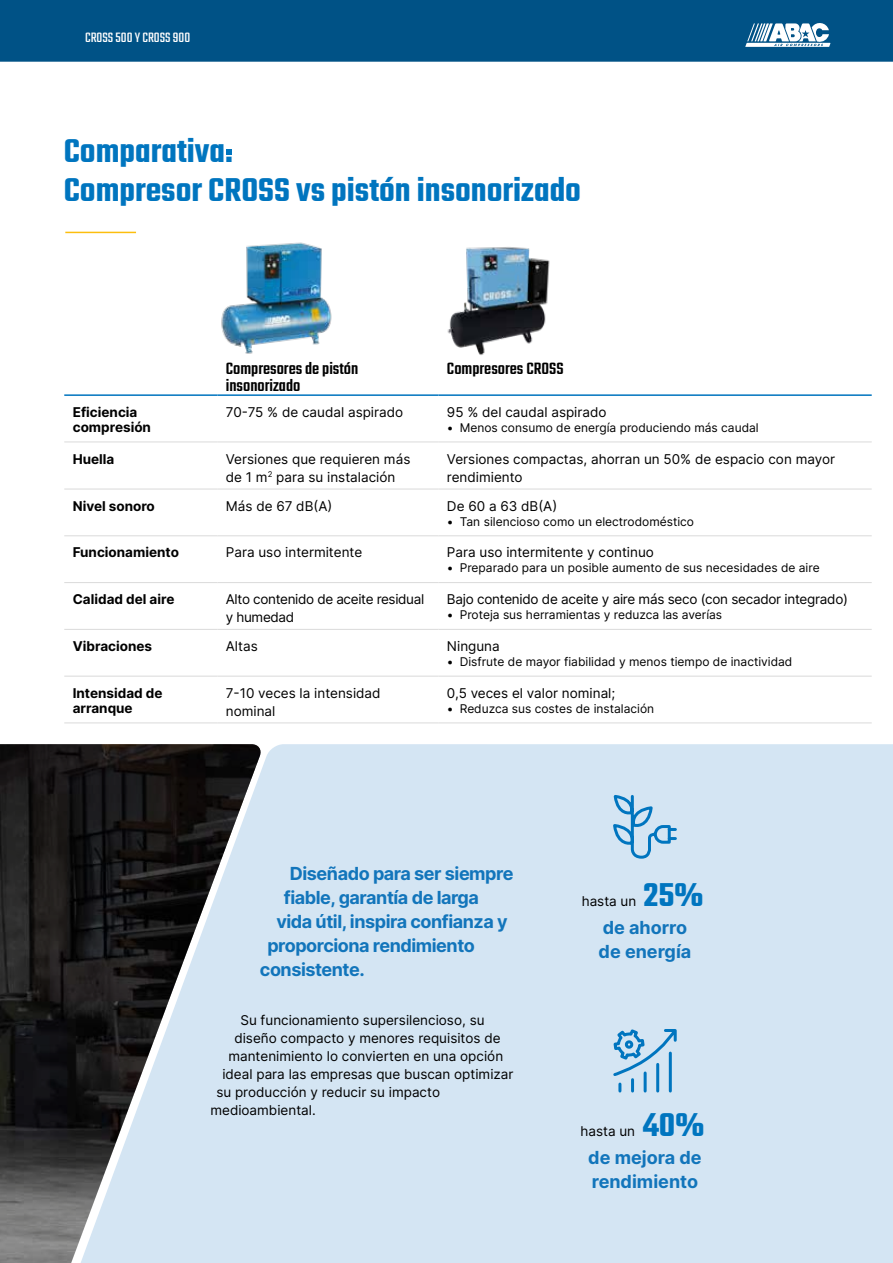
<style>
.page{position:relative;width:893px;height:1263px;background:#fff}
.page>*{position:absolute;margin:0;border:0;box-sizing:border-box;transform-origin:0 0}
.t1{font:600 36px/39px "Teko";color:#0075bf}
.t2{font:700 18px "Inter";letter-spacing:-.025em;color:#1275bb}
.t3{font:500 18px/16.5px "Teko";color:#000}
.t4{font:700 18px/24px "Inter";color:#1275bb}
.t5{font:15px "Teko";color:#fff}
.t6{font:13.5px/18px "Inter";color:#000}
.t7{font:700 13.5px/15px "Inter";color:#000}
.t8{font:13.5px "Inter";letter-spacing:-.02em;color:#000}
.t9{font:13.5px/18px "Inter";letter-spacing:-.025em;color:#000}
.t10{font:12px "Inter";color:#000}
</style>
<div class="page">
<div style="left:0;top:0;width:893px;height:62px;background:#005286"></div>
<svg style="left:745px;top:21px;width:85px;height:26px"></svg>
<div style="left:262px;top:744px;width:631px;height:519px;background:#d4e5f3"></div>
<svg style="left:0;top:744px;width:262px;height:519px;background:#62676c"></svg>
<hr style="left:438px;top:394px;width:434px;height:2px;background:#0075bf">
<hr style="left:64px;top:394px;width:153px;height:2px;background:#0075bf">
<hr style="left:217px;top:394px;width:221px;height:2px;background:#0075bf">
<hr style="left:64px;top:442px;width:153px;height:1px;background:#dadada">
<hr style="left:217px;top:442px;width:221px;height:1px;background:#dadada">
<hr style="left:438px;top:442px;width:434px;height:1px;background:#dadada">
<hr style="left:64px;top:489px;width:153px;height:1px;background:#dadada">
<hr style="left:217px;top:489px;width:221px;height:1px;background:#dadada">
<hr style="left:438px;top:489px;width:434px;height:1px;background:#dadada">
<hr style="left:64px;top:535px;width:153px;height:1px;background:#dadada">
<hr style="left:217px;top:535px;width:221px;height:1px;background:#dadada">
<hr style="left:438px;top:535px;width:434px;height:1px;background:#dadada">
<hr style="left:64px;top:582px;width:153px;height:1px;background:#dadada">
<hr style="left:217px;top:582px;width:221px;height:1px;background:#dadada">
<hr style="left:438px;top:582px;width:434px;height:1px;background:#dadada">
<hr style="left:64px;top:629px;width:153px;height:1px;background:#dadada">
<hr style="left:217px;top:629px;width:221px;height:1px;background:#dadada">
<hr style="left:438px;top:629px;width:434px;height:1px;background:#dadada">
<hr style="left:64px;top:676px;width:153px;height:1px;background:#dadada">
<hr style="left:217px;top:676px;width:221px;height:1px;background:#dadada">
<hr style="left:438px;top:676px;width:434px;height:1px;background:#dadada">
<hr style="left:64px;top:723px;width:153px;height:1px;background:#dadada">
<hr style="left:217px;top:723px;width:221px;height:1px;background:#dadada">
<hr style="left:438px;top:723px;width:434px;height:1px;background:#dadada">
<img style="left:447px;top:247px;width:103px;height:108px">
<img style="left:221px;top:242px;width:111px;height:112px">
<hr style="left:65px;top:232px;width:71px;height:1px;background:#fcbe0e">
<svg style="left:612px;top:793px;width:66px;height:67px;background:#a8cde8"></svg>
<svg style="left:612px;top:1027px;width:66px;height:67px;background:#a4cbe7"></svg>
<svg style="left:226px;top:149px;width:6px;height:5px"></svg>
<p class="t5" style="left:85px;top:29px;width:107px">CROSS 500 Y CROSS 900</p>
<h1 class="t1" style="left:64px;top:134px;width:519px">Comparativa.<br>Compresor CROSS vs pistón insonorizado</h1>
<h2 class="t3" style="left:226px;top:362px;width:134px">Compresores de pistón insonorizado</h2>
<h2 class="t3" style="left:447px;top:362px;width:118px">Compresores CROSS</h2>
<p class="t7" style="left:73px;top:404px;width:80px">Eficiencia compresión</p>
<p class="t6" style="left:226px;top:402px;width:179px">70-75 % de caudal aspirado</p>
<p class="t6" style="left:447px;top:402px;width:161px">95 % del caudal aspirado</p>
<p class="t10" style="left:447px;top:419px;width:313px">• Menos consumo de energía produciendo más caudal</p>
<p class="t7" style="left:73px;top:451px;width:43px">Huella</p>
<p class="t6" style="left:226px;top:449px;width:186px">Versiones que requieren más de 1 m<sup>2</sup> para su instalación</p>
<p class="t6" style="left:447px;top:449px;width:390px">Versiones compactas, ahorran un 50% de espacio con mayor rendimiento</p>
<p class="t7" style="left:73px;top:498px;width:84px">Nivel sonoro</p>
<p class="t6" style="left:226px;top:496px;width:108px">Más de 67 dB(A)</p>
<p class="t6" style="left:447px;top:496px;width:112px">De 60 a 63 dB(A)</p>
<p class="t10" style="left:447px;top:512px;width:249px">• Tan silencioso como un electrodoméstico</p>
<p class="t7" style="left:73px;top:545px;width:108px">Funcionamiento</p>
<p class="t6" style="left:226px;top:543px;width:138px">Para uso intermitente</p>
<p class="t6" style="left:447px;top:543px;width:208px">Para uso intermitente y continuo</p>
<p class="t10" style="left:447px;top:559px;width:374px">• Preparado para un posible aumento de sus necesidades de aire</p>
<p class="t7" style="left:73px;top:591px;width:103px">Calidad del aire</p>
<p class="t9" style="left:226px;top:590px;width:200px">Alto contenido de aceite residual y humedad</p>
<p class="t8" style="left:447px;top:589px;width:402px">Bajo contenido de aceite y aire más seco (con secador integrado)</p>
<p class="t10" style="left:447px;top:606px;width:277px">• Proteja sus herramientas y reduzca las averías</p>
<p class="t7" style="left:73px;top:638px;width:81px">Vibraciones</p>
<p class="t6" style="left:226px;top:637px;width:33px">Altas</p>
<p class="t6" style="left:447px;top:637px;width:54px">Ninguna</p>
<p class="t10" style="left:447px;top:653px;width:347px">• Disfrute de mayor fiabilidad y menos tiempo de inactividad</p>
<p class="t7" style="left:73px;top:685px;width:91px">Intensidad de arranque</p>
<p class="t6" style="left:226px;top:683px;width:156px">7-10 veces la intensidad nominal</p>
<p class="t6" style="left:447px;top:683px;width:170px">0,5 veces el valor nominal;</p>
<p class="t10" style="left:447px;top:700px;width:209px">• Reduzca sus costes de instalación</p>
<h2 class="t2" style="left:290px;top:860px;width:225px">Diseñado para ser siempre</h2>
<h2 class="t2" style="left:284px;top:884px;width:197px">fiable, garantía de larga</h2>
<h2 class="t2" style="left:276px;top:908px;width:233px">vida útil, inspira confianza y</h2>
<h2 class="t2" style="left:267px;top:932px;width:209px">proporciona rendimiento</h2>
<h2 class="t2" style="left:260px;top:956px;width:106px">consistente.</h2>
<p class="t6" style="left:240px;top:1010px;width:246px">Su funcionamiento supersilencioso, su</p>
<p class="t6" style="left:234px;top:1028px;width:268px">diseño compacto y menores requisitos de</p>
<p class="t6" style="left:228px;top:1046px;width:276px">mantenimiento lo convierten en una opción</p>
<p class="t6" style="left:222px;top:1064px;width:293px">ideal para las empresas que buscan optimizar</p>
<p class="t6" style="left:216px;top:1082px;width:225px">su producción y reducir su impacto</p>
<p class="t6" style="left:210px;top:1100px;width:107px">medioambiental.</p>
<p class="t6" style="left:582px;top:892px;width:56px">hasta un</p>
<h1 class="t1" style="left:644px;top:878px;width:61px">25%</h1>
<h2 class="t4" style="left:599px;top:915px;width:94px">de ahorro de energía</h2>
<p class="t6" style="left:580px;top:1122px;width:56px">hasta un</p>
<h1 class="t1" style="left:643px;top:1108px;width:63px">40%</h1>
<h2 class="t4" style="left:588px;top:1145px;width:115px">de mejora de rendimiento</h2>
</div>
